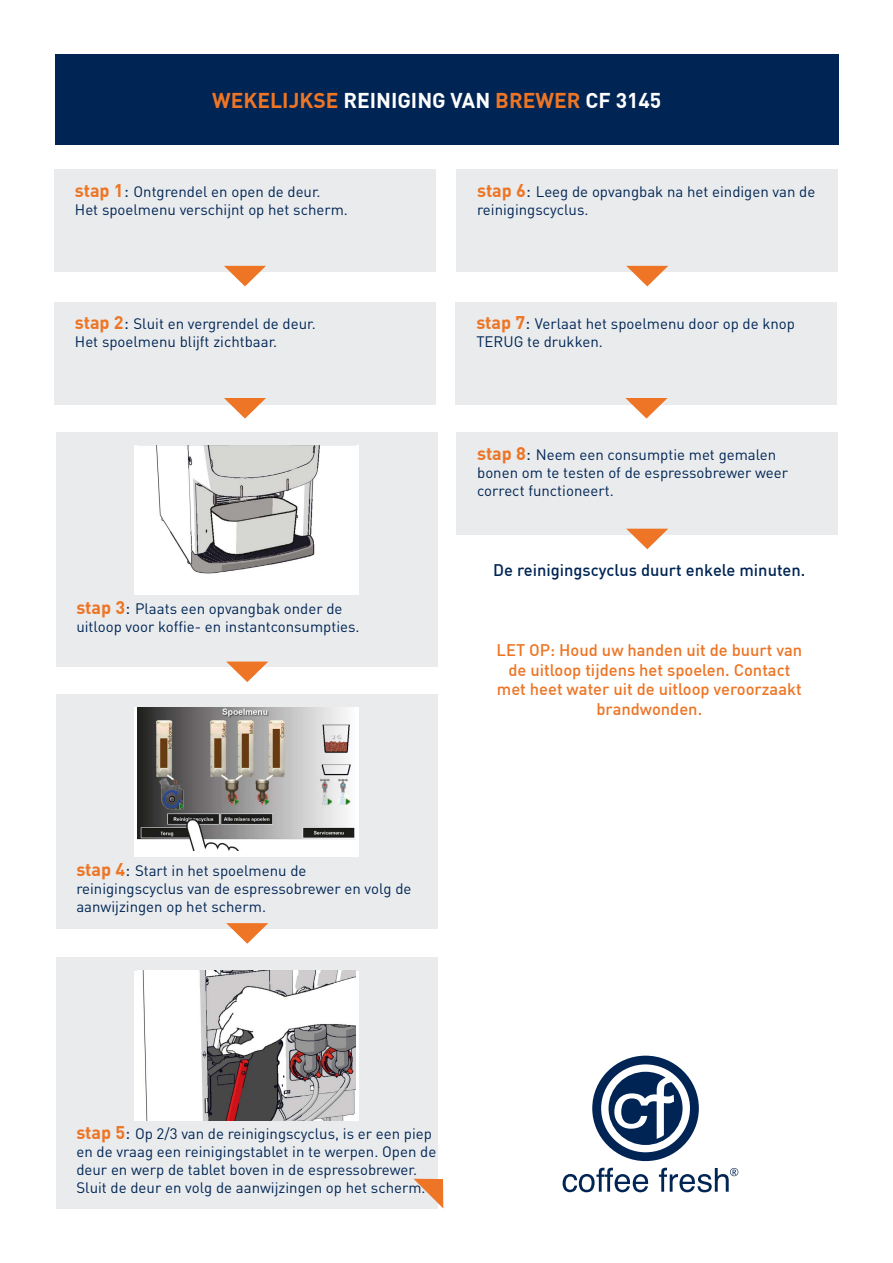
<style>
.page{position:relative;width:893px;height:1263px;background:#fff}
.page>*{position:absolute;margin:0;border:0;box-sizing:border-box;transform-origin:0 0}
.t1{font:700 21px "DIN Pro";color:#fff}
.t2{font:500 16.5px/19.8px "DIN Pro";color:#ed7525;text-align:center}
.t3{font:500 16.5px "DIN Pro";color:#002554}
.t4{font:15px/18px "DIN Pro";color:#002554}
.s1{color:#ed7525}
.s2{font-weight:700;font-size:18px;color:#ed7525}
.s3{font-size:18px}
</style>
<div class="page">
<div style="left:55px;top:54px;width:783px;height:91px;background:#002554"></div>
<svg style="left:563px;top:1168px;width:85px;height:24px"></svg>
<svg style="left:592px;top:1056px;width:107px;height:105px"></svg>
<svg style="left:659px;top:1168px;width:79px;height:24px"></svg>
<div style="left:456px;top:169px;width:382px;height:103px;background:#e9ebed"></div>
<div style="left:54px;top:169px;width:382px;height:103px;background:#e9ebed"></div>
<div style="left:456px;top:432px;width:382px;height:103px;background:#e9ebed"></div>
<div style="left:54px;top:302px;width:382px;height:102px;background:#e9ebed"></div>
<svg style="left:626px;top:266px;width:42px;height:20px"></svg>
<svg style="left:224px;top:266px;width:42px;height:20px"></svg>
<svg style="left:626px;top:529px;width:42px;height:20px"></svg>
<svg style="left:224px;top:398px;width:42px;height:21px"></svg>
<div style="left:56px;top:432px;width:381px;height:235px;background:#e9ebed"></div>
<div style="left:56px;top:694px;width:381px;height:235px;background:#e9ebed"></div>
<div style="left:56px;top:957px;width:381px;height:252px;background:#e9ebed"></div>
<div style="left:134px;top:445px;width:225px;height:150px;background:#fff"></div>
<img style="left:138px;top:445px;width:217px;height:129px">
<div style="left:134px;top:707px;width:225px;height:150px;background:#fff"></div>
<img style="left:138px;top:707px;width:217px;height:144px">
<div style="left:134px;top:970px;width:225px;height:150px;background:#fff"></div>
<img style="left:142px;top:970px;width:213px;height:150px">
<svg style="left:226px;top:661px;width:42px;height:21px"></svg>
<svg style="left:226px;top:923px;width:42px;height:21px"></svg>
<svg style="left:414px;top:1179px;width:29px;height:29px"></svg>
<div style="left:455px;top:302px;width:382px;height:102px;background:#e9ebed"></div>
<svg style="left:625px;top:398px;width:42px;height:21px"></svg>
<h1 class="t1" style="left:212px;top:86px;width:451px"><span class="s1">WEKELIJKSE</span> REINIGING VAN <span class="s1">BREWER</span> CF 3145</h1>
<p class="t4" style="left:75px;top:182px;width:275px"><span class="s2">stap 1</span><span class="s3">:</span> Ontgrendel en open de deur.<br>Het spoelmenu verschijnt op het scherm.</p>
<p class="t4" style="left:75px;top:314px;width:242px"><span class="s2">stap 2</span><span class="s3">:</span> Sluit en vergrendel de deur.<br>Het spoelmenu blijft zichtbaar.</p>
<p class="t4" style="left:76px;top:599px;width:285px"><span class="s2">stap 3</span><span class="s3">:</span> Plaats een opvangbak onder de uitloop voor koffie- en instantconsumpties.</p>
<p class="t4" style="left:76px;top:860px;width:337px"><span class="s2">stap 4</span><span class="s3">:</span> Start in het spoelmenu de reinigingscyclus van de espressobrewer en volg de aanwijzingen op het scherm.</p>
<p class="t4" style="left:477px;top:182px;width:340px"><span class="s2">stap 6</span><span class="s3">:</span> Leeg de opvangbak na het eindigen van de reinigingscyclus.</p>
<p class="t4" style="left:476px;top:314px;width:320px"><span class="s2">stap 7</span><span class="s3">:</span> Verlaat het spoelmenu door op de knop<br>TERUG te drukken.</p>
<p class="t4" style="left:477px;top:445px;width:312px"><span class="s2">stap 8</span><span class="s3">:</span> Neem een consumptie met gemalen bonen om te testen of de espressobrewer weer correct functioneert.</p>
<p class="t3" style="left:493px;top:559px;width:314px">De reinigingscyclus duurt enkele minuten.</p>
<p class="t2" style="left:497px;top:639px;width:307px">LET OP: Houd uw handen uit de buurt van de uitloop tijdens het spoelen. Contact met heet water uit de uitloop veroorzaakt brandwonden.</p>
<p class="t4" style="left:76px;top:1124px;width:361px"><span class="s2">stap 5</span><span class="s3">:</span> Op 2/3 van de reinigingscyclus, is er een piep en de vraag een reinigingstablet in te werpen. Open de deur en werp de tablet boven in de espressobrewer.<br>Sluit de deur en volg de aanwijzingen op het scherm.</p>
</div>
